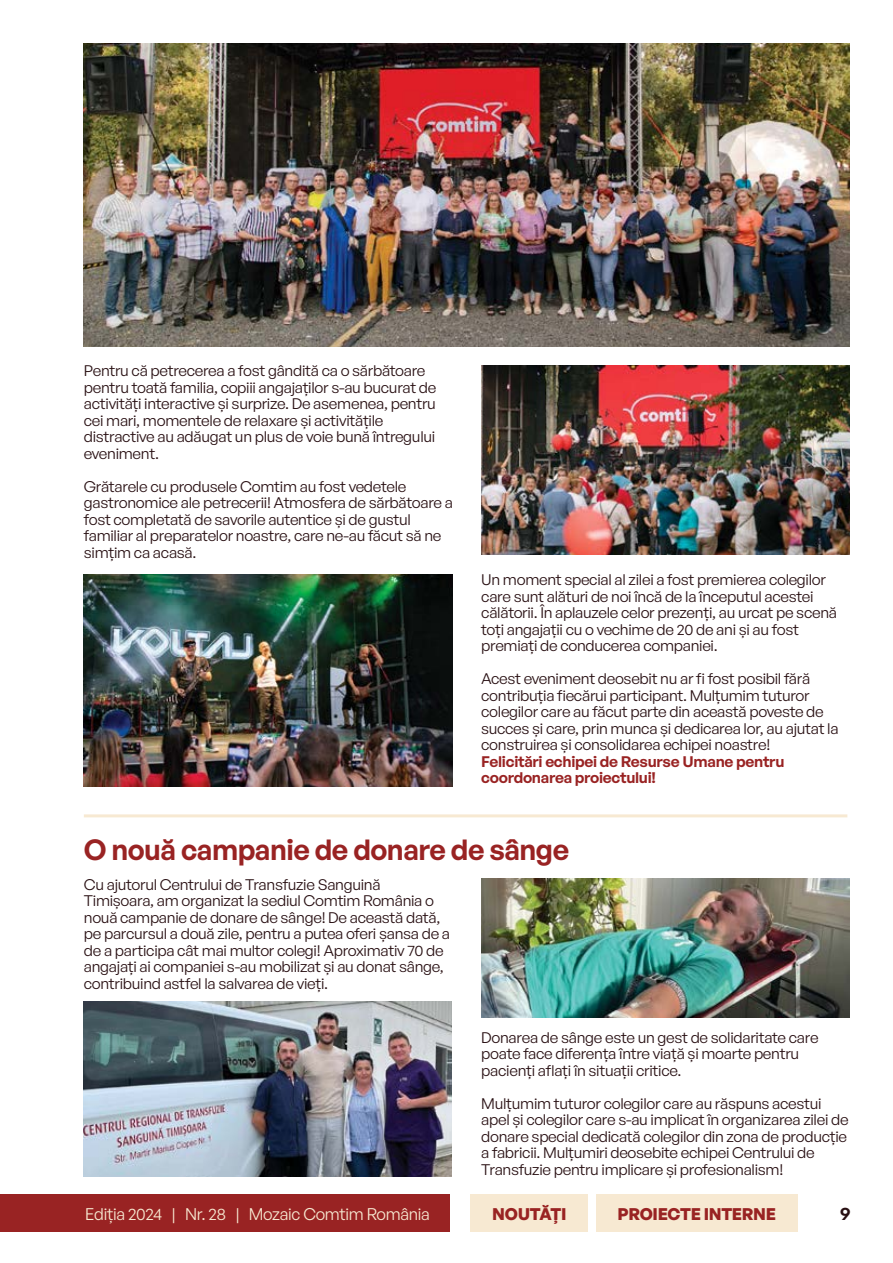
<style>
.page{position:relative;width:893px;height:1263px;background:#fff}
.page>*{position:absolute;margin:0;border:0;box-sizing:border-box;transform-origin:0 0}
.t1{font:600 28.5px "General Sans";letter-spacing:-.02em;color:#992323}
.t2{font:600 18px "General Sans";color:#280f12}
.t3{font:16.5px "General Sans";letter-spacing:-.02em;color:#f7e9d2}
.t4{font:700 16.5px "General Sans";letter-spacing:-.02em;color:#992323}
.t5{font:15px/16.5px "General Sans";letter-spacing:-.02em;color:#280f12}
.t6{font:600 15px/16.5px "General Sans";letter-spacing:-.02em;color:#992323}
</style>
<div class="page">
<div style="left:0;top:1194px;width:449px;height:38px;background:#992323"></div>
<div style="left:596px;top:1194px;width:201px;height:38px;background:#f7e9d2"></div>
<div style="left:471px;top:1194px;width:117px;height:38px;background:#f7e9d2"></div>
<hr style="left:84px;top:814px;width:763px;height:3px;background:#f7e9d2">
<img style="left:84px;top:43px;width:766px;height:304px">
<img style="left:481px;top:365px;width:369px;height:189px">
<img style="left:84px;top:574px;width:369px;height:212px">
<img style="left:84px;top:1002px;width:368px;height:175px">
<img style="left:481px;top:879px;width:368px;height:138px">
<p class="t5" style="left:84px;top:362px;width:354px">Pentru că petrecerea a fost gândită ca o sărbătoare pentru toată familia, copiii angajaţilor s-au bucurat de activităţi interactive și surprize. De asemenea, pentru cei mari, momentele de relaxare și activităţile distractive au adăugat un plus de voie bună întregului eveniment.</p>
<p class="t5" style="left:84px;top:478px;width:371px">Grătarele cu produsele Comtim au fost vedetele gastronomice ale petrecerii! Atmosfera de sărbătoare a fost completată de savorile autentice și de gustul familiar al preparatelor noastre, care ne-au făcut să ne simţim ca acasă.</p>
<p class="t5" style="left:481px;top:571px;width:357px">Un moment special al zilei a fost premierea colegilor care sunt alături de noi încă de la începutul acestei călătorii. În aplauzele celor prezenţi, au urcat pe scenă toţi angajaţii cu o vechime de 20 de ani și au fost premiaţi de conducerea companiei.</p>
<p class="t5" style="left:481px;top:670px;width:359px">Acest eveniment deosebit nu ar fi fost posibil fără contribuţia fiecărui participant. Mulţumim tuturor colegilor care au făcut parte din această poveste de succes și care, prin munca și dedicarea lor, au ajutat la construirea și consolidarea echipei noastre!</p>
<p class="t6" style="left:481px;top:753px;width:305px">Felicitări echipei de Resurse Umane pentru coordonarea proiectului!</p>
<h1 class="t1" style="left:84px;top:831px;width:487px">O nouă campanie de donare de sânge</h1>
<p class="t5" style="left:84px;top:875px;width:368px">Cu ajutorul Centrului de Transfuzie Sanguină Timișoara, am organizat la sediul Comtim România o nouă campanie de donare de sânge! De această dată, pe parcursul a două zile, pentru a putea oferi șansa de a de a participa cât mai multor colegi! Aproximativ 70 de angajaţi ai companiei s-au mobilizat și au donat sânge, contribuind astfel la salvarea de vieţi.</p>
<p class="t5" style="left:481px;top:1029px;width:339px">Donarea de sânge este un gest de solidaritate care poate face diferenţa între viaţă și moarte pentru pacienţi aflaţi în situaţii critice.</p>
<p class="t5" style="left:481px;top:1095px;width:369px">Mulţumim tuturor colegilor care au răspuns acestui apel și colegilor care s-au implicat în organizarea zilei de donare special dedicată colegilor din zona de producţie a fabricii. Mulţumiri deosebite echipei Centrului de Transfuzie pentru implicare și profesionalism!</p>
<p class="t3" style="left:85px;top:1204px;width:346px">Ediţia 2024 | Nr. 28 | Mozaic Comtim România</p>
<p class="t4" style="left:492px;top:1204px;width:76px">NOUTĂŢI</p>
<p class="t4" style="left:617px;top:1204px;width:160px">PROIECTE INTERNE</p>
<p class="t2" style="left:840px;top:1202px;width:12px">9</p>
</div>
